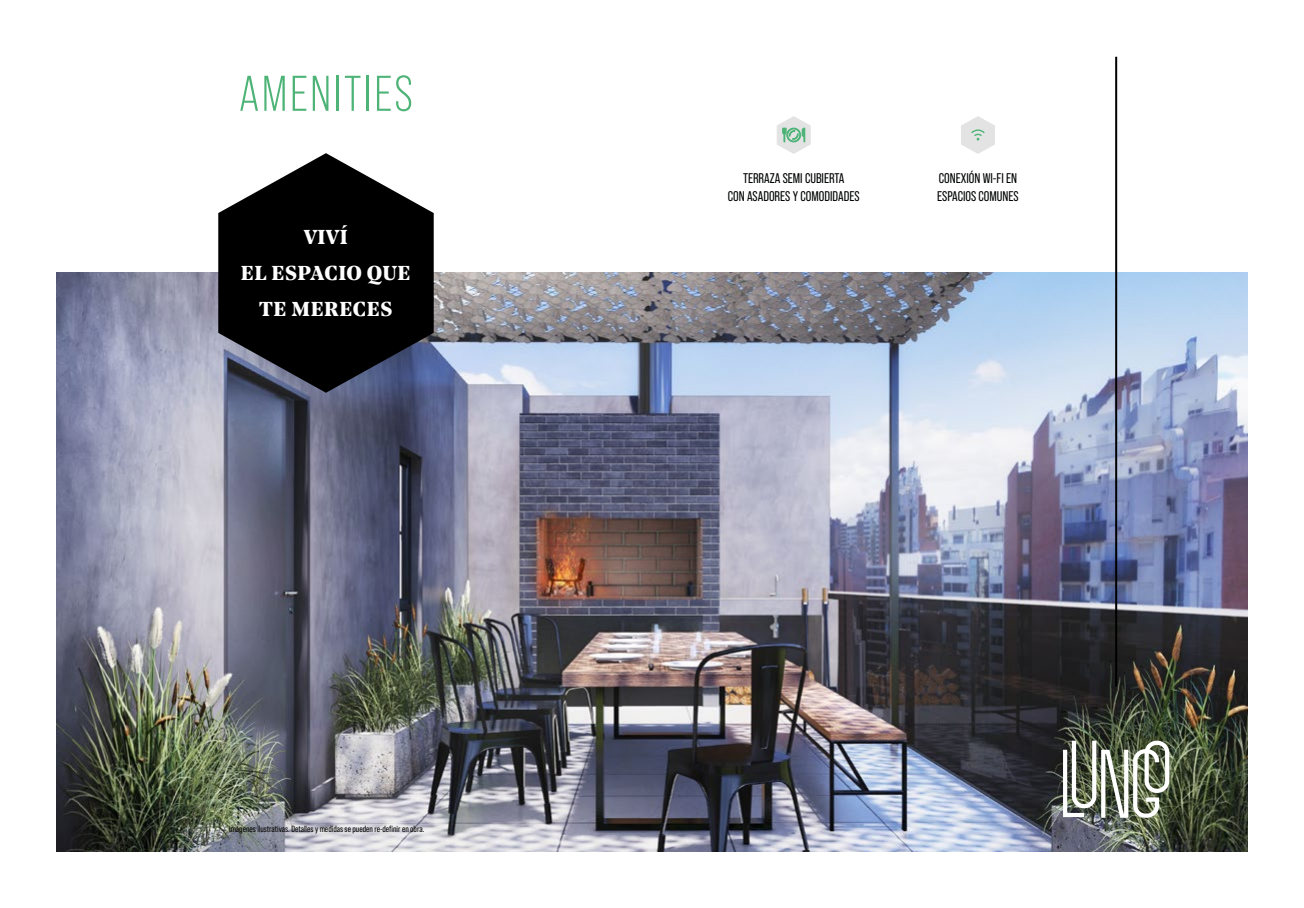
<style>
.page{position:relative;width:1304px;height:908px;background:#fff}
.page>*{position:absolute;margin:0;border:0;box-sizing:border-box;transform-origin:0 0}
.t1{font:50px "Bebas Neue Pro";letter-spacing:.05em;color:#4db376}
.t2{font:700 20px/36px "Noe Text";letter-spacing:.02em;color:#fff;text-align:center}
.t3{font:14px/18px "Bebas Neue Pro";color:#010202;text-align:center}
.t4{font:9px "Bebas Neue Pro";color:#000}
</style>
<div class="page">
<img style="left:57px;top:273px;width:1190px;height:577px">
<svg style="left:1063px;top:740px;width:106px;height:77px"></svg>
<hr style="left:1115px;top:57px;width:2px;height:629px;background:#000">
<svg style="left:218px;top:153px;width:216px;height:239px;background:#2d2e32"></svg>
<svg style="left:961px;top:116px;width:34px;height:38px"></svg>
<svg style="left:777px;top:116px;width:34px;height:38px"></svg>
<h1 class="t1" style="left:239px;top:66px;width:175px">AMENITIES</h1>
<h2 class="t2" style="left:241px;top:218px;width:171px">VIVÍ<br>EL ESPACIO QUE<br>TE MERECES</h2>
<p class="t4" style="left:229px;top:823px;width:197px">Imágenes ilustrativas. Detalles y medidas se pueden re-definir en obra.</p>
<p class="t3" style="left:728px;top:169px;width:133px">TERRAZA SEMI CUBIERTA<br>CON ASADORES Y COMODIDADES</p>
<p class="t3" style="left:937px;top:169px;width:83px;text-align:left">CONEXIÓN WI-FI EN<br>ESPACIOS COMUNES</p>
</div>
